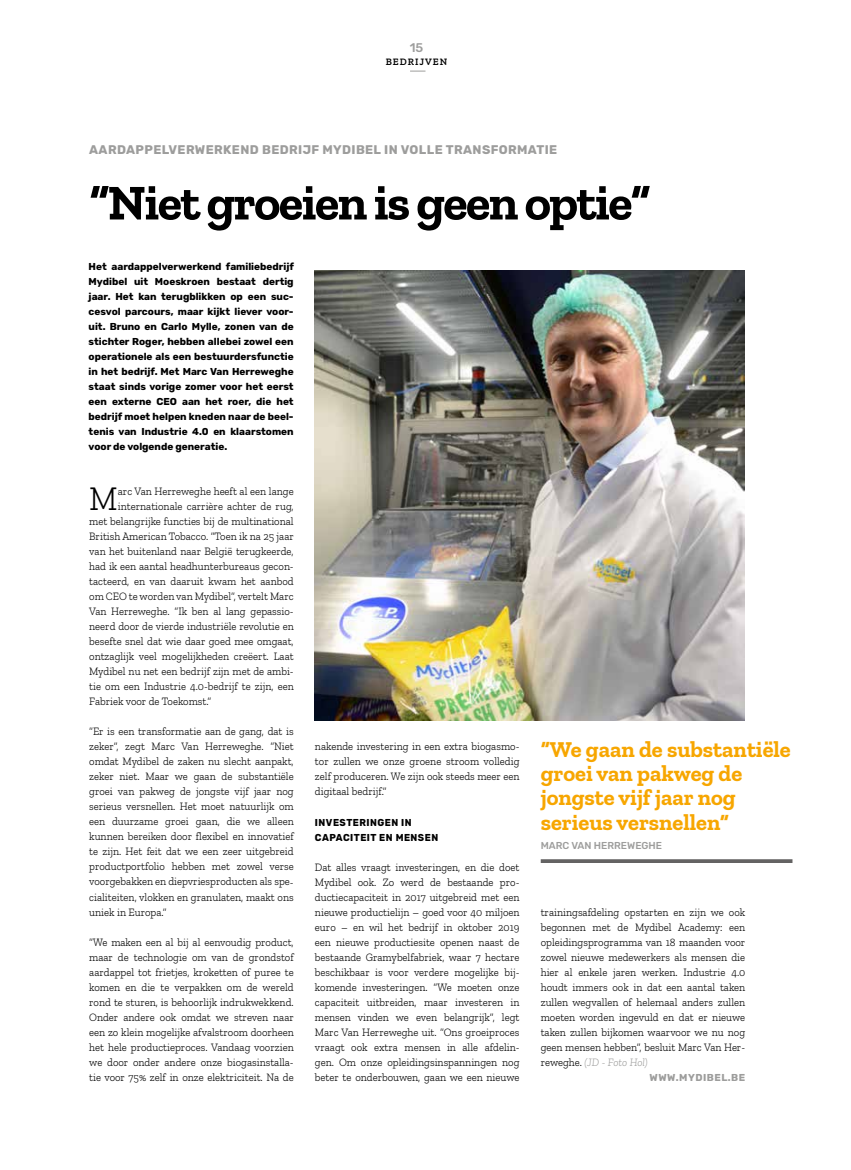
<style>
.page{position:relative;width:851px;height:1170px;background:#fff}
.page>*{position:absolute;margin:0;border:0;box-sizing:border-box;transform-origin:0 0}
.t1{font:700 50px "Zilla Slab";letter-spacing:-.03em;color:#000}
.t2{font:300 34.38px "Zilla Slab";color:#000;scale:.95 1}
.t3{font:700 22.5px/24.1px "Zilla Slab";color:#f7a600}
.t4{font:700 12.5px "Rubik";letter-spacing:.03em;color:#9d9d9c}
.t5{font:500 12.5px "Rubik";color:#9d9d9c}
.t6{font:300 11.25px/15px "Zilla Slab";color:#000;text-align:justify;scale:.95 1}
.t7{font:700 10px/15px "Rubik";color:#000;text-align:justify}
.t8{font:700 10px/15px "Rubik";letter-spacing:.05em;color:#000;scale:.95 1}
.t9{font:500 10px "Rubik";color:#9d9d9c}
.t10{font:700 10px "Rubik";letter-spacing:.05em;color:#9d9d9c}
.t11{font:600 10px "Zilla Slab";letter-spacing:.1em;color:#000}
.s1{font-style:italic;color:#9d9d9c}
</style>
<div class="page">
<svg style="left:410px;top:71px;width:15px;height:1px"></svg>
<img style="left:314px;top:270px;width:430px;height:450px">
<hr style="left:540px;top:859px;width:252px;height:3px;background:#646363">
<p class="t5" style="left:410px;top:40px;width:15px">15</p>
<p class="t11" style="left:386px;top:56px;width:63px">BEDRIJVEN</p>
<p class="t4" style="left:89px;top:142px;width:469px">AARDAPPELVERWERKEND BEDRIJF MYDIBEL IN VOLLE TRANSFORMATIE</p>
<h1 class="t1" style="left:89px;top:174px;width:563px">“Niet groeien is geen optie”</h1>
<p class="t7" style="left:89px;top:259px;width:207px">Het aardappelverwerkend familiebedrijf Mydibel uit Moeskroen bestaat dertig jaar. Het kan terugblikken op een suc&shy;cesvol parcours, maar kijkt liever voor&shy;uit. Bruno en Carlo Mylle, zonen van de stichter Roger, hebben allebei zowel een operationele als een bestuurdersfunctie in het bedrijf. Met Marc Van Herreweghe staat sinds vorige zomer voor het eerst een externe CEO aan het roer, die het bedrijf moet helpen kneden naar de beel&shy;tenis van Industrie 4.0 en klaarstomen voor de volgende generatie.</p>
<h2 class="t2" style="left:89px;top:480px;width:32px">M</h2>
<p class="t6" style="left:118px;top:484px;width:186px">arc Van Herreweghe heeft al een lange</p>
<p class="t6" style="left:118px;top:499px;width:186px">internationale carrière achter de rug,</p>
<p class="t6" style="left:89px;top:514px;width:217px">met belangrijke functies bij de multinational</p>
<p class="t6" style="left:89px;top:529px;width:217px">British American Tobacco. “Toen ik na 25 jaar</p>
<p class="t6" style="left:89px;top:544px;width:217px">van het buitenland naar België terugkeerde,</p>
<p class="t6" style="left:89px;top:559px;width:217px">had ik een aantal headhunterbureaus gecon-</p>
<p class="t6" style="left:89px;top:574px;width:217px">tacteerd, en van daaruit kwam het aanbod</p>
<p class="t6" style="left:89px;top:589px;width:217px">om CEO te worden van Mydibel”, vertelt Marc</p>
<p class="t6" style="left:89px;top:604px;width:217px">Van Herreweghe. “Ik ben al lang gepassio-</p>
<p class="t6" style="left:89px;top:619px;width:217px">neerd door de vierde industriële revolutie en</p>
<p class="t6" style="left:89px;top:634px;width:217px">besefte snel dat wie daar goed mee omgaat,</p>
<p class="t6" style="left:89px;top:649px;width:217px">ontzaglijk veel mogelijkheden creëert. Laat</p>
<p class="t6" style="left:89px;top:664px;width:217px">Mydibel nu net een bedrijf zijn met de ambi-</p>
<p class="t6" style="left:89px;top:679px;width:217px">tie om een Industrie 4.0-bedrijf te zijn, een</p>
<p class="t6" style="left:89px;top:694px;width:130px">Fabriek voor de Toekomst.”</p>
<p class="t6" style="left:89px;top:724px;width:217px">“Er is een transformatie aan de gang, dat is zeker”, zegt Marc Van Herreweghe. “Niet omdat Mydibel de zaken nu slecht aanpakt, zeker niet. Maar we gaan de substantiële groei van pakweg de jongste vijf jaar nog serieus versnellen. Het moet natuurlijk om een duurzame groei gaan, die we alleen kunnen bereiken door flexibel en innovatief te zijn. Het feit dat we een zeer uitgebreid productportfolio hebben met zowel verse voorgebakken en diepvriesproducten als spe&shy;cialiteiten, vlokken en granulaten, maakt ons uniek in Europa.”</p>
<p class="t6" style="left:89px;top:934px;width:217px">“We maken een al bij al eenvoudig product, maar de technologie om van de grondstof aardappel tot frietjes, kroketten of puree te komen en die te verpakken om de wereld rond te sturen, is behoorlijk indrukwekkend.<br>Onder andere ook omdat we streven naar een zo klein mogelijke afvalstroom doorheen het hele productieproces. Vandaag voorzien we door onder andere onze biogasinstalla&shy;tie voor 75% zelf in onze elektriciteit. Na de</p>
<p class="t6" style="left:315px;top:739px;width:217px">nakende investering in een extra biogasmo&shy;tor zullen we onze groene stroom volledig zelf produceren. We zijn ook steeds meer een digitaal bedrijf.”</p>
<p class="t8" style="left:315px;top:814px;width:131px">INVESTERINGEN IN<br>CAPACITEIT EN MENSEN</p>
<p class="t6" style="left:315px;top:859px;width:217px">Dat alles vraagt investeringen, en die doet Mydibel ook. Zo werd de bestaande pro&shy;ductiecapaciteit in 2017 uitgebreid met een nieuwe productielijn – goed voor 40 miljoen euro – en wil het bedrijf in oktober 2019 een nieuwe productiesite openen naast de bestaande Gramybelfabriek, waar 7 hectare beschikbaar is voor verdere mogelijke bij&shy;komende investeringen. “We moeten onze capaciteit uitbreiden, maar investeren in mensen vinden we even belangrijk”, legt Marc Van Herreweghe uit. “Ons groeiproces vraagt ook extra mensen in alle afdelin&shy;gen. Om onze opleidingsinspanningen nog beter te onderbouwen, gaan we een nieuwe</p>
<h3 class="t3" style="left:540px;top:737px;width:251px">“We gaan de substantiële groei van pakweg de jongste vijf jaar nog serieus versnellen”</h3>
<p class="t9" style="left:540px;top:839px;width:123px">MARC VAN HERREWEGHE</p>
<p class="t6" style="left:540px;top:904px;width:217px">trainingsafdeling opstarten en zijn we ook begonnen met de Mydibel Academy: een opleidingsprogramma van 18 maanden voor zowel nieuwe medewerkers als mensen die hier al enkele jaren werken. Industrie 4.0 houdt immers ook in dat een aantal taken zullen wegvallen of helemaal anders zullen moeten worden ingevuld en dat er nieuwe taken zullen bijkomen waarvoor we nu nog geen mensen hebben”, besluit Marc Van Her&shy;reweghe. <span class="s1">(JD - Foto Hol)</span></p>
<p class="t10" style="left:649px;top:1071px;width:97px">WWW.MYDIBEL.BE</p>
</div>
